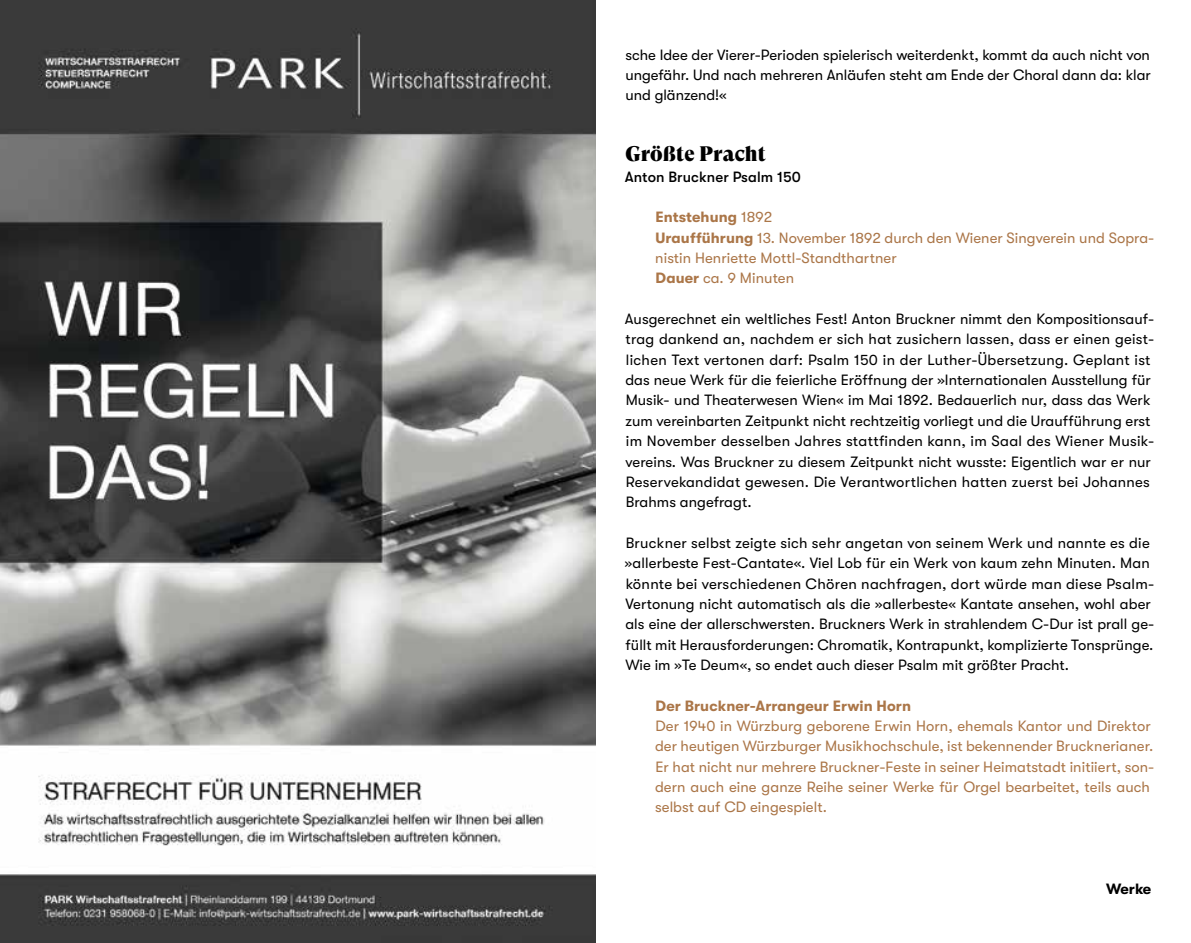
<style>
.page{position:relative;width:1191px;height:943px;background:#fff}
.page>*{position:absolute;margin:0;border:0;box-sizing:border-box;transform-origin:0 0}
.t1{font:21px "GT Super Display Super";letter-spacing:.005em;color:#000}
.t2{font:14.88px/20.3px "GT Walsheim";letter-spacing:.005em;color:#000}
.t3{font:14.88px/20.3px "GT Walsheim";letter-spacing:.005em;color:#ab7648}
.t4{font:700 14.88px "GT Walsheim";letter-spacing:.005em;color:#ab7648}
.t5{font:500 14.88px "GT Walsheim";letter-spacing:.005em;color:#000}
.t6{font:700 14.88px "GT Walsheim";letter-spacing:-.02em;color:#000}
.s1{font-weight:700}
</style>
<div class="page">
<img style="left:0;top:0;width:595px;height:943px">
<p class="t2" style="left:625px;top:44px;width:527px;text-align:justify">sche Idee der Vierer-Perioden spielerisch weiterdenkt, kommt da auch nicht von ungefähr. Und nach mehreren Anläufen steht am Ende der Choral dann da: klar und glänzend!«</p>
<h1 class="t1" style="left:625px;top:143px;width:142px">Größte Pracht</h1>
<p class="t5" style="left:625px;top:168px;width:177px">Anton Bruckner Psalm 150</p>
<p class="t3" style="left:655px;top:207px;width:500px"><span class="s1">Entstehung</span> 1892<br><span class="s1">Uraufführung</span> 13. November 1892 durch den Wiener Singverein und Sopra&shy;nistin Henriette Mottl-Standthartner<br><span class="s1">Dauer</span> ca. 9 Minuten</p>
<p class="t2" style="left:625px;top:309px;width:531px">Ausgerechnet ein weltliches Fest! Anton Bruckner nimmt den Kompositionsauf&shy;trag dankend an, nachdem er sich hat zusichern lassen, dass er einen geist&shy;lichen Text vertonen darf: Psalm 150 in der Luther-Übersetzung. Geplant ist das neue Werk für die feierliche Eröffnung der »Internationalen Ausstellung für Musik- und Theaterwesen Wien« im Mai 1892. Bedauerlich nur, dass das Werk zum vereinbarten Zeitpunkt nicht rechtzeitig vorliegt und die Uraufführung erst im November desselben Jahres stattfinden kann, im Saal des Wiener Musik&shy;vereins. Was Bruckner zu diesem Zeitpunkt nicht wusste: Eigentlich war er nur Reservekandidat gewesen. Die Verantwortlichen hatten zuerst bei Johannes Brahms angefragt.</p>
<p class="t2" style="left:625px;top:533px;width:531px">Bruckner selbst zeigte sich sehr angetan von seinem Werk und nannte es die »allerbeste Fest-Cantate«. Viel Lob für ein Werk von kaum zehn Minuten. Man könnte bei verschiedenen Chören nachfragen, dort würde man diese Psalm-Vertonung nicht automatisch als die »allerbeste« Kantate ansehen, wohl aber als eine der allerschwersten. Bruckners Werk in strahlendem C-Dur ist prall ge&shy;füllt mit Herausforderungen: Chromatik, Kontrapunkt, komplizierte Tonsprünge.<br>Wie im »Te Deum«, so endet auch dieser Psalm mit größter Pracht.</p>
<p class="t4" style="left:655px;top:697px;width:257px">Der Bruckner-Arrangeur Erwin Horn</p>
<p class="t3" style="left:655px;top:716px;width:501px">Der 1940 in Würzburg geborene Erwin Horn, ehemals Kantor und Direktor der heutigen Würzburger Musikhochschule, ist bekennender Brucknerianer.<br>Er hat nicht nur mehrere Bruckner-Feste in seiner Heimatstadt initiiert, son&shy;dern auch eine ganze Reihe seiner Werke für Orgel bearbeitet, teils auch selbst auf CD eingespielt.</p>
<p class="t6" style="left:1106px;top:880px;width:47px">Werke</p>
</div>
